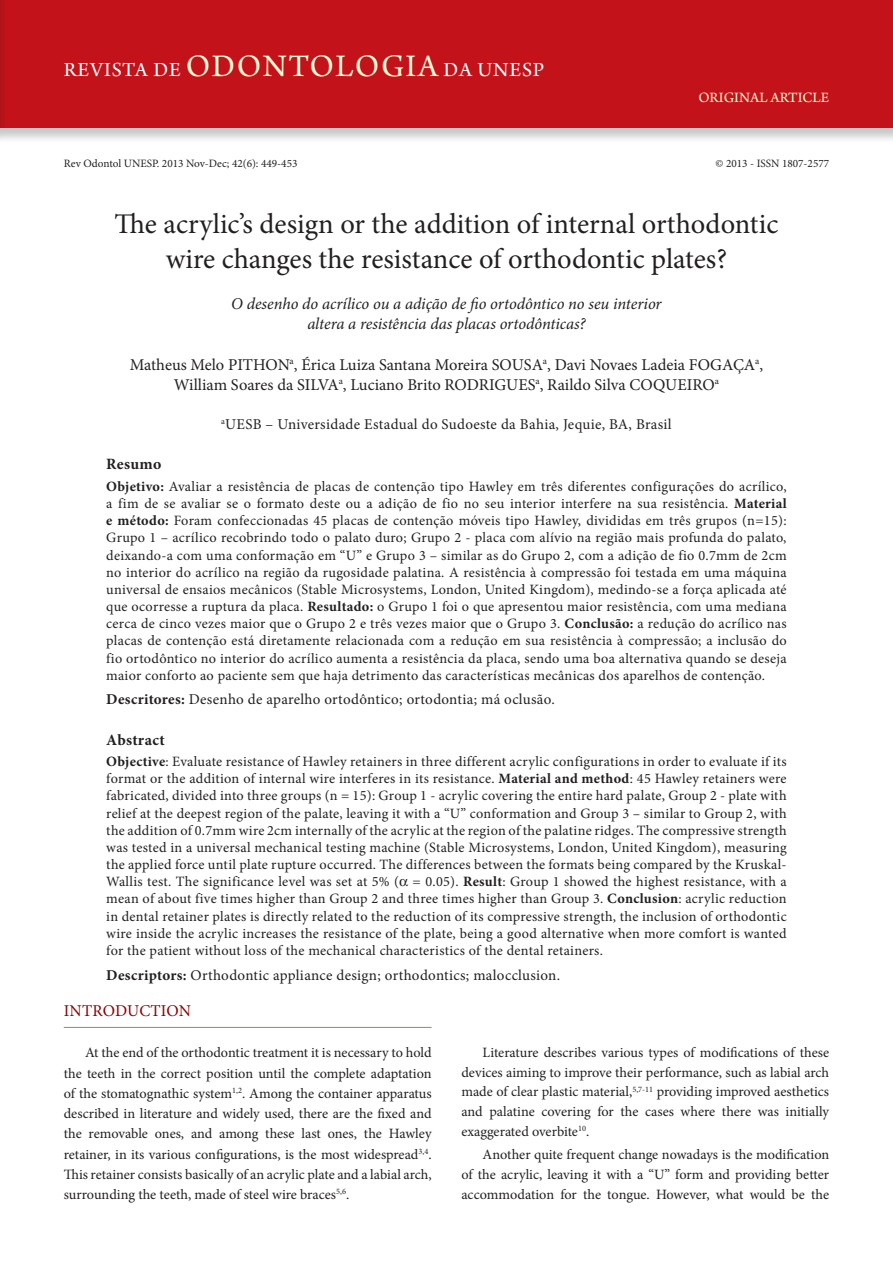
<style>
.page{position:relative;width:893px;height:1263px;background:#fff}
.page>*{position:absolute;margin:0;border:0;box-sizing:border-box;transform-origin:0 0}
.Título_1º_Idioma{font:28.5px/34.3px "Minion Pro";color:#231f20;text-align:center}
.t1{font:21px "Arno Pro";letter-spacing:.04em;color:#fff}
.Autores{font:16.5px/20px "Minion Pro";color:#231f20;text-align:center}
.Título_2º_Idioma{font:italic 16.5px/20px "Minion Pro";letter-spacing:-.005em;color:#231f20;text-align:center}
.t2{font:16.5px "Minion Pro";letter-spacing:.01em;color:#8b0202}
.Título_-_abstract{font:700 15.75px "Minion Pro";letter-spacing:.02em;color:#231f20}
.Título_-_resumo{font:700 15.75px "Minion Pro";letter-spacing:.02em;color:#231f20}
.Keywords{font:15px "Minion Pro";letter-spacing:.02em;color:#231f20}
.Palavras-chave{font:15px "Minion Pro";letter-spacing:.02em;color:#231f20}
.Endereço{font:15px "Minion Pro";letter-spacing:.02em;color:#231f20}
.t3{font:15px "Arno Pro";color:#fffbd6}
.Abstract{font:14.25px/17.2px "Minion Pro";letter-spacing:.02em;color:#231f20;text-align:justify}
.Resumo{font:14.25px/17.2px "Minion Pro";letter-spacing:.02em;color:#231f20;text-align:justify}
.Corpo{font:14.25px/20.2px "Minion Pro";color:#231f20;text-align:justify}
.Cabeçalho_A{font:11.25px "Minion Pro";color:#231f20}
.s1{font-size:33px;color:#fffbd6}
.s2{font-weight:700}
</style>
<div class="page">
<div style="left:0;top:0;width:893px;height:144px;background:#231f20;opacity:.25"></div>
<div style="left:0;top:0;width:893px;height:128px;background:#c4121a"></div>
<div style="left:0;top:0;width:8px;height:144px;background:#231f20;opacity:.25"></div>
<hr style="left:64px;top:1027px;width:368px;height:1px;background:#c27660">
<h2 class="t1" style="left:64px;top:58px;width:482px">REVISTA DE <span class="s1">ODONTOLOGIA</span> DA UNESP</h2>
<p class="t3" style="left:698px;top:89px;width:132px">ORIGINAL ARTICLE</p>
<p class="Cabeçalho_A" style="left:64px;top:156px;width:235px">Rev Odontol UNESP. 2013 Nov-Dec; 42(6): 449-453</p>
<p class="Cabeçalho_A" style="left:715px;top:156px;width:115px">© 2013 - ISSN 1807-2577</p>
<p class="Título_1º_Idioma" style="left:115px;top:207px;width:665px">The acrylic’s design or the addition of internal orthodontic wire changes the resistance of orthodontic plates?</p>
<p class="Título_2º_Idioma" style="left:231px;top:293px;width:432px">O desenho do acrílico ou a adição de fio ortodôntico no seu interior altera a resistência das placas ortodônticas?</p>
<p class="Autores" style="left:130px;top:355px;width:635px">Matheus Melo PITHON<sup>a</sup>, Érica Luiza Santana Moreira SOUSA<sup>a</sup>, Davi Novaes Ladeia FOGAÇA<sup>a</sup>,<br>William Soares da SILVA<sup>a</sup>, Luciano Brito RODRIGUES<sup>a</sup>, Raildo Silva COQUEIRO<sup>a</sup></p>
<p class="Endereço" style="left:221px;top:414px;width:452px"><sup>a</sup>UESB – Universidade Estadual do Sudoeste da Bahia, Jequie, BA, Brasil</p>
<p class="Título_-_resumo" style="left:106px;top:453px;width:56px">Resumo</p>
<p class="Resumo" style="left:106px;top:478px;width:682px"><span class="s2">Objetivo:</span> Avaliar a resistência de placas de contenção tipo Hawley em três diferentes configurações do acrílico, a fim de se avaliar se o formato deste ou a adição de fio no seu interior interfere na sua resistência. <span class="s2">Material e método:</span> Foram confeccionadas 45 placas de contenção móveis tipo Hawley, divididas em três grupos (n=15):<br>Grupo 1 – acrílico recobrindo todo o palato duro; Grupo 2 - placa com alívio na região mais profunda do palato, deixando-a com uma conformação em “U” e Grupo 3 – similar as do Grupo 2, com a adição de fio 0.7mm de 2cm no interior do acrílico na região da rugosidade palatina. A resistência à compressão foi testada em uma máquina universal de ensaios mecânicos (Stable Microsystems, London, United Kingdom), medindo-se a força aplicada até que ocorresse a ruptura da placa. <span class="s2">Resultado:</span> o Grupo 1 foi o que apresentou maior resistência, com uma mediana cerca de cinco vezes maior que o Grupo 2 e três vezes maior que o Grupo 3. <span class="s2">Conclusão:</span> a redução do acrílico nas placas de contenção está diretamente relacionada com a redução em sua resistência à compressão; a inclusão do fio ortodôntico no interior do acrílico aumenta a resistência da placa, sendo uma boa alternativa quando se deseja maior conforto ao paciente sem que haja detrimento das características mecânicas dos aparelhos de contenção.</p>
<p class="Palavras-chave" style="left:106px;top:689px;width:450px"><span class="s2">Descritores:</span> Desenho de aparelho ortodôntico; ortodontia; má oclusão.</p>
<p class="Título_-_abstract" style="left:106px;top:728px;width:60px">Abstract</p>
<p class="Abstract" style="left:106px;top:753px;width:682px"><span class="s2">Objective</span>: Evaluate resistance of Hawley retainers in three different acrylic configurations in order to evaluate if its format or the addition of internal wire interferes in its resistance. <span class="s2">Material and method</span>: 45 Hawley retainers were fabricated, divided into three groups (n = 15): Group 1 - acrylic covering the entire hard palate, Group 2 - plate with relief at the deepest region of the palate, leaving it with a “U” conformation and Group 3 – similar to Group 2, with the addition of 0.7mm wire 2cm internally of the acrylic at the region of the palatine ridges. The compressive strength was tested in a universal mechanical testing machine (Stable Microsystems, London, United Kingdom), measuring the applied force until plate rupture occurred. The differences between the formats being compared by the Kruskal-Wallis test. The significance level was set at 5% ( = 0.05). <span class="s2">Result</span>: Group 1 showed the highest resistance, with a mean of about five times higher than Group 2 and three times higher than Group 3. <span class="s2">Conclusion</span>: acrylic reduction in dental retainer plates is directly related to the reduction of its compressive strength, the inclusion of orthodontic wire inside the acrylic increases the resistance of the plate, being a good alternative when more comfort is wanted for the patient without loss of the mechanical characteristics of the dental retainers.</p>
<p class="Keywords" style="left:106px;top:965px;width:455px"><span class="s2">Descriptors:</span> Orthodontic appliance design; orthodontics; malocclusion.</p>
<p class="t2" style="left:64px;top:1000px;width:129px">INTRODUCTION</p>
<p class="Corpo" style="left:64px;top:1043px;width:369px;text-indent:21px">At the end of the orthodontic treatment it is necessary to hold the teeth in the correct position until the complete adaptation of the stomatognathic system<sup>1,2</sup>. Among the container apparatus described in literature and widely used, there are the fixed and the removable ones, and among these last ones, the Hawley retainer, in its various configurations, is the most widespread<sup>3,4</sup>.<br>This retainer consists basically of an acrylic plate and a labial arch, surrounding the teeth, made of steel wire braces<sup>5,6</sup>.</p>
<p class="Corpo" style="left:461px;top:1043px;width:369px;line-height:19.6px;text-indent:21px">Literature describes various types of modifications of these devices aiming to improve their performance, such as labial arch made of clear plastic material,<sup>5,7-11</sup> providing improved aesthetics and palatine covering for the cases where there was initially exaggerated overbite<sup>10</sup>.</p>
<p class="Corpo" style="left:461px;top:1145px;width:369px;line-height:19.6px;text-indent:21px">Another quite frequent change nowadays is the modification of the acrylic, leaving it with a “U” form and providing better accommodation for the tongue. However, what would be the</p>
</div>
